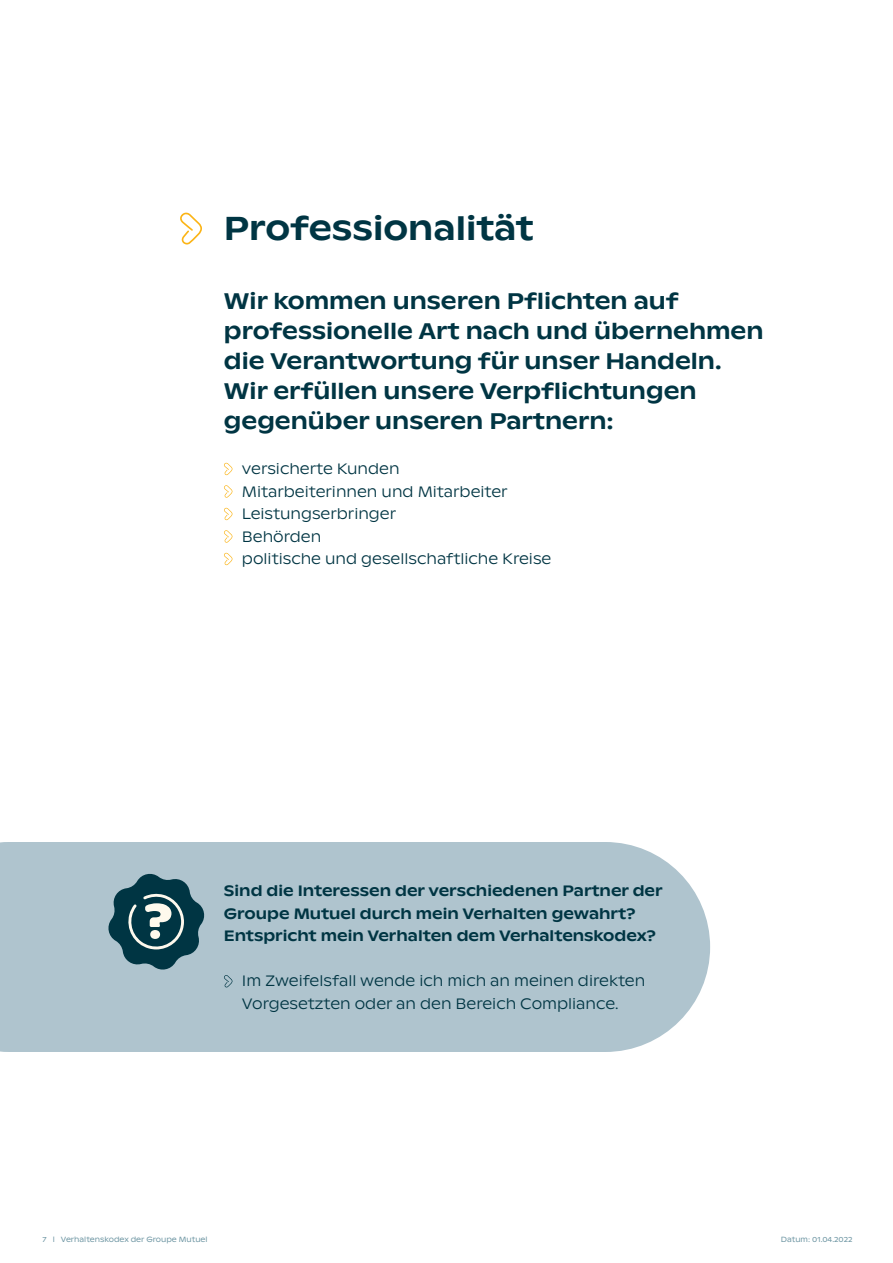
<style>
.page{position:relative;width:893px;height:1263px;background:#fff}
.page>*{position:absolute;margin:0;border:0;box-sizing:border-box;transform-origin:0 0}
.t1{font:500 33px "ABC Ginto Nord";color:#003543}
.t2{font:500 22.5px/30px "ABC Ginto Nord";color:#003543}
.t3{font:300 15px/22.5px "ABC Ginto Nord";color:#003543}
.t4{font:500 15px/22.5px "ABC Ginto Nord";color:#003543}
.t5{font:7.5px "ABC Ginto Nord";color:#6e96a3}
</style>
<div class="page">
<div style="left:0;top:842px;width:710px;height:210px;background:#afc4ce"></div>
<svg style="left:224px;top:975px;width:8px;height:12px"></svg>
<svg style="left:180px;top:212px;width:22px;height:32px"></svg>
<svg style="left:106px;top:871px;width:100px;height:101px;background:#527781"></svg>
<svg style="left:224px;top:463px;width:8px;height:12px"></svg>
<svg style="left:224px;top:485px;width:8px;height:13px"></svg>
<svg style="left:224px;top:508px;width:8px;height:12px"></svg>
<svg style="left:224px;top:530px;width:8px;height:13px"></svg>
<svg style="left:224px;top:553px;width:8px;height:12px"></svg>
<h1 class="t1" style="left:224px;top:208px;width:311px">Professionalität</h1>
<h2 class="t2" style="left:224px;top:286px;width:541px">Wir kommen unseren Pflichten auf professionelle Art nach und übernehmen die Verantwortung für unser Handeln.<br>Wir erfüllen unsere Verpflichtungen gegenüber unseren Partnern:</h2>
<p class="t3" style="left:242px;top:457px;width:311px">versicherte Kunden<br>Mitarbeiterinnen und Mitarbeiter<br>Leistungserbringer<br>Behörden<br>politische und gesellschaftliche Kreise</p>
<p class="t4" style="left:224px;top:880px;width:440px">Sind die Interessen der verschiedenen Partner der<br>Groupe Mutuel durch mein Verhalten gewahrt?<br>Entspricht mein Verhalten dem Verhaltenskodex?</p>
<p class="t3" style="left:242px;top:970px;width:405px">Im Zweifelsfall wende ich mich an meinen direkten<br>Vorgesetzten oder an den Bereich Compliance.</p>
<p class="t5" style="left:43px;top:1235px;width:167px">7 l Verhaltenskodex der Groupe Mutuel</p>
<p class="t5" style="left:781px;top:1235px;width:73px">Datum: 01.04.2022</p>
</div>
